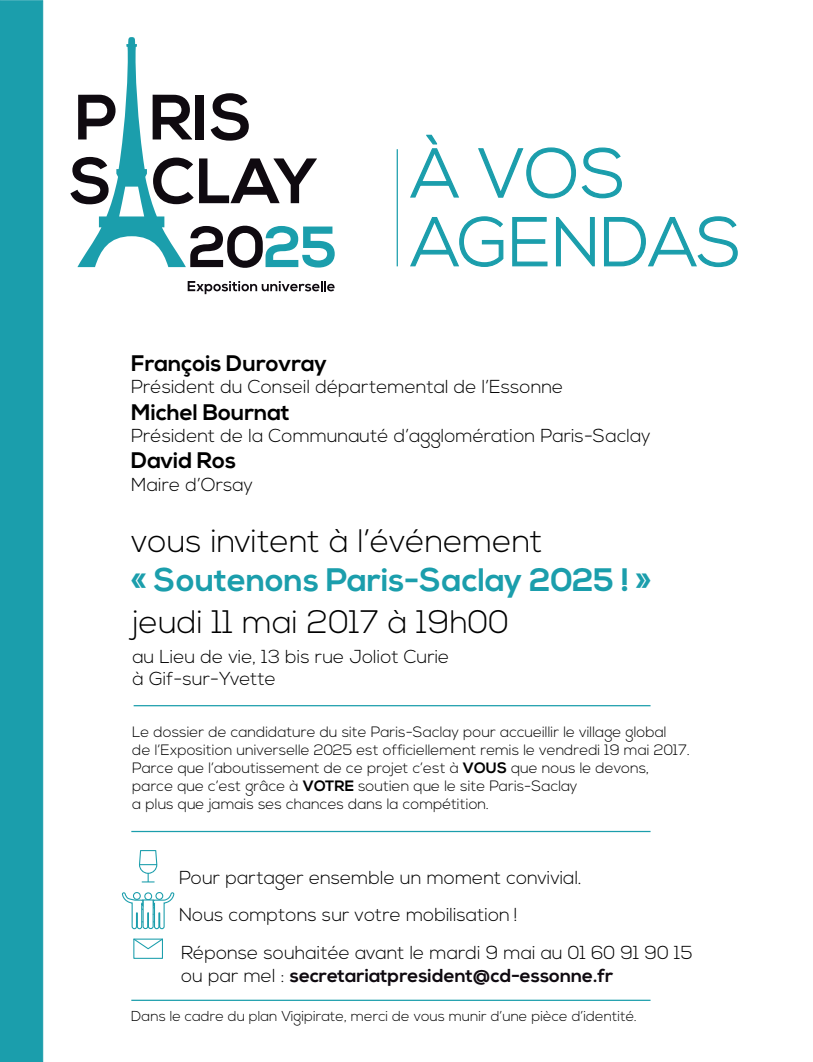
<style>
.page{position:relative;width:813px;height:1062px;background:#fff}
.page>*{position:absolute;margin:0;border:0;box-sizing:border-box;transform-origin:0 0}
.t1{font:300 68.75px/68.8px "Nexa";color:#1b9eac}
.t2{font:300 32.5px "Nexa";color:#000}
.t3{font:700 32.5px "Nexa";color:#1b9eac}
.t4{font:700 22.5px "Nexa";color:#000}
.t5{font:300 18.75px/37.9px "Nexa";color:#000}
.t6{font:700 18.75px "Nexa";color:#0f0a10}
.t7{font:300 15px/18px "Nexa";color:#000}
.t8{font:300 14.38px "Nexa";color:#000}
.s1{font-weight:700}
.s2{font-weight:300;color:#000}
</style>
<div class="page">
<svg style="left:410px;top:134px;width:49px;height:64px"></svg>
<svg style="left:478px;top:147px;width:144px;height:52px"></svg>
<svg style="left:410px;top:216px;width:94px;height:51px"></svg>
<svg style="left:512px;top:217px;width:36px;height:50px"></svg>
<svg style="left:556px;top:217px;width:39px;height:50px"></svg>
<svg style="left:604px;top:216px;width:134px;height:52px"></svg>
<hr style="left:134px;top:705px;width:516px;height:1px;background:#1b9eac">
<hr style="left:131px;top:831px;width:519px;height:1px;background:#1b9eac">
<hr style="left:131px;top:999px;width:519px;height:2px;background:#1b9eac">
<hr style="left:396px;top:149px;width:2px;height:117px;background:#1b9eac">
<svg style="left:139px;top:850px;width:18px;height:32px"></svg>
<svg style="left:70px;top:37px;width:265px;height:231px"></svg>
<svg style="left:188px;top:281px;width:147px;height:13px"></svg>
<svg style="left:121px;top:892px;width:54px;height:38px"></svg>
<div style="left:0;top:0;width:43px;height:1062px;background:#1b9eac;border:1px solid #1b9eac"></div>
<div style="left:133px;top:938px;width:30px;height:21px;border:1px solid #1b9eac"></div>
<svg style="left:133px;top:938px;width:30px;height:12px"></svg>
<h1 class="t1" style="left:411px;top:142px;width:330px">À VOS<br>AGENDAS</h1>
<h3 class="t4" style="left:131px;top:350px;width:197px">François Durovray</h3>
<p class="t5" style="left:131px;top:369px;width:433px">Président du Conseil départemental de l’Essonne</p>
<h3 class="t4" style="left:131px;top:399px;width:160px">Michel Bournat</h3>
<p class="t5" style="left:131px;top:417px;width:521px">Président de la Communauté d’agglomération Paris-Saclay</p>
<h3 class="t4" style="left:131px;top:447px;width:106px">David Ros</h3>
<p class="t5" style="left:131px;top:466px;width:123px">Maire d’Orsay</p>
<h2 class="t2" style="left:131px;top:522px;width:413px">vous invitent à l’événement</h2>
<h2 class="t3" style="left:131px;top:561px;width:521px">« Soutenons Paris-Saclay 2025 ! »</h2>
<h2 class="t2" style="left:132px;top:603px;width:378px">jeudi 11 mai 2017 à 19h00</h2>
<p class="t5" style="left:132px;top:646px;width:318px;line-height:22.5px">au Lieu de vie, 13 bis rue Joliot Curie à Gif-sur-Yvette</p>
<p class="t7" style="left:132px;top:723px;width:559px">Le dossier de candidature du site Paris-Saclay pour accueillir le village global<br>de l’Exposition universelle 2025 est officiellement remis le vendredi 19 mai 2017.<br>Parce que l’aboutissement de ce projet c’est à <span class="s1">VOUS</span> que nous le devons, parce que c’est grâce à <span class="s1">VOTRE</span> soutien que le site Paris-Saclay<br>a plus que jamais ses chances dans la compétition.</p>
<p class="t5" style="left:179px;top:859px;width:515px">Pour partager ensemble un moment convivial.<br>Nous comptons sur votre mobilisation !<br>Réponse souhaitée avant le mardi 9 mai au 01 60 91 90 15</p>
<p class="t6" style="left:181px;top:964px;width:433px"><span class="s2">ou par mel :</span> secretariatpresident@cd-essonne.fr</p>
<p class="t8" style="left:131px;top:1007px;width:507px">Dans le cadre du plan Vigipirate, merci de vous munir d’une pièce d’identité.</p>
</div>
